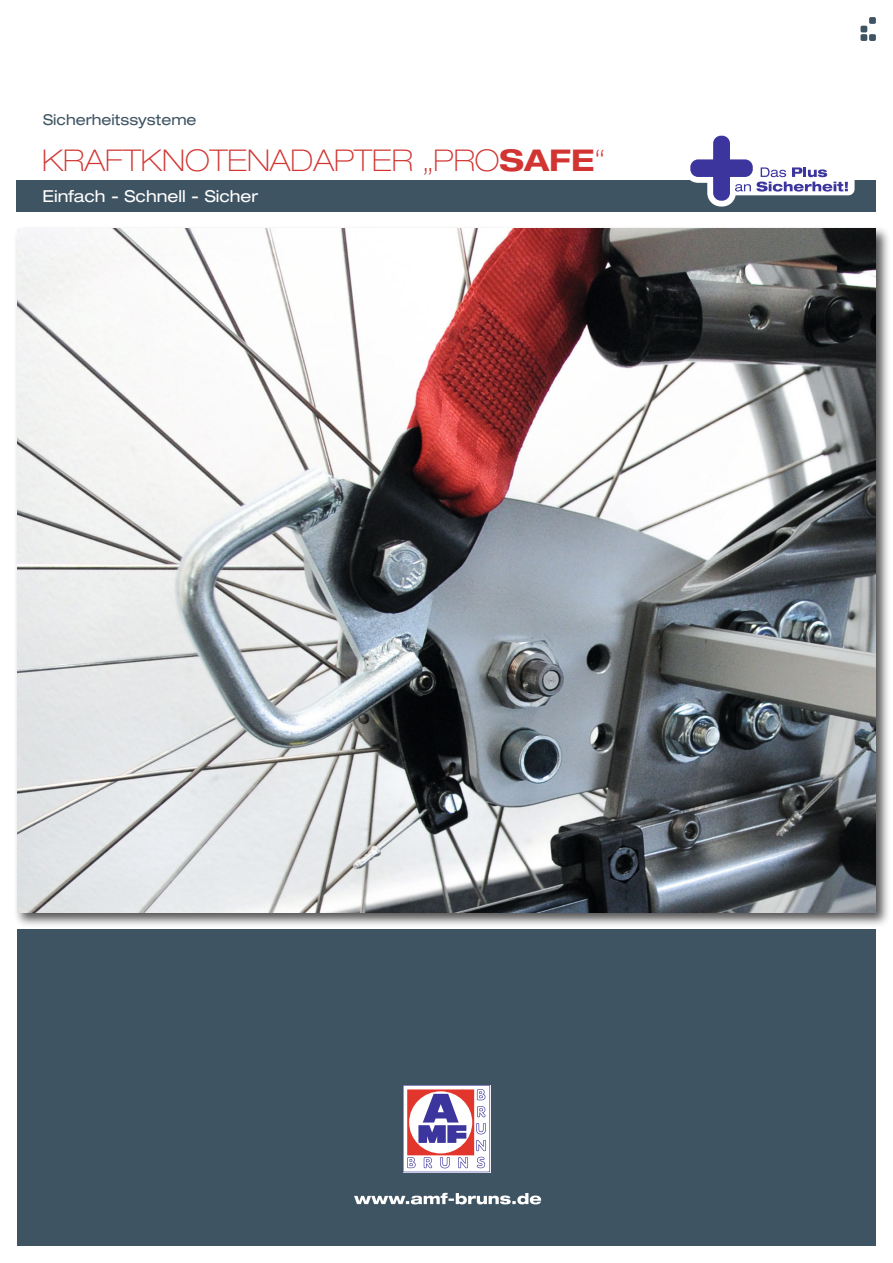
<style>
.page{position:relative;width:893px;height:1263px;background:#fff}
.page>*{position:absolute;margin:0;border:0;box-sizing:border-box;transform-origin:0 0}
.t1{font:100 expanded 30px "Helvetica Neue LT Std";color:#d13431}
.t2{font:expanded 16.5px "Helvetica Neue";color:#fff}
.t3{font:expanded 15px "Helvetica Neue";color:#3f5462}
.s1{font-weight:700}
</style>
<div class="page">
<div style="left:16px;top:180px;width:858px;height:32px;background:#3f5462"></div>
<div style="left:727px;top:162px;width:128px;height:33px;background:#fff;border-radius:6px"></div>
<svg style="left:690px;top:135px;width:158px;height:72px"></svg>
<div style="left:713px;top:136px;width:17px;height:65px;background:#3b359d;border-radius:8px"></div>
<div style="left:690px;top:159px;width:63px;height:18px;background:#3b359d;border-radius:8px"></div>
<div style="left:869px;top:17px;width:7px;height:7px;background:#3f5462;border-radius:2px"></div>
<div style="left:860px;top:26px;width:7px;height:6px;background:#3f5462;border-radius:2px"></div>
<div style="left:860px;top:34px;width:7px;height:7px;background:#3f5462;border-radius:2px"></div>
<div style="left:869px;top:34px;width:7px;height:7px;background:#3f5462;border-radius:2px"></div>
<div style="left:14px;top:226px;width:877px;height:702px;background:#1c1a1b;opacity:.75"></div>
<img style="left:17px;top:229px;width:859px;height:684px">
<div style="left:17px;top:929px;width:859px;height:317px;background:#3f5462"></div>
<svg style="left:354px;top:1193px;width:187px;height:11px"></svg>
<svg style="left:403px;top:1085px;width:87px;height:87px;background:#caaac1"></svg>
<p class="t3" style="left:43px;top:111px;width:155px">Sicherheitssysteme</p>
<p class="t1" style="left:42px;top:142px;width:564px">KRAFTKNOTENADAPTER „PRO<span class="s1">SAFE</span>“</p>
<p class="t2" style="left:42px;top:186px;width:217px">Einfach - Schnell - Sicher</p>
</div>
